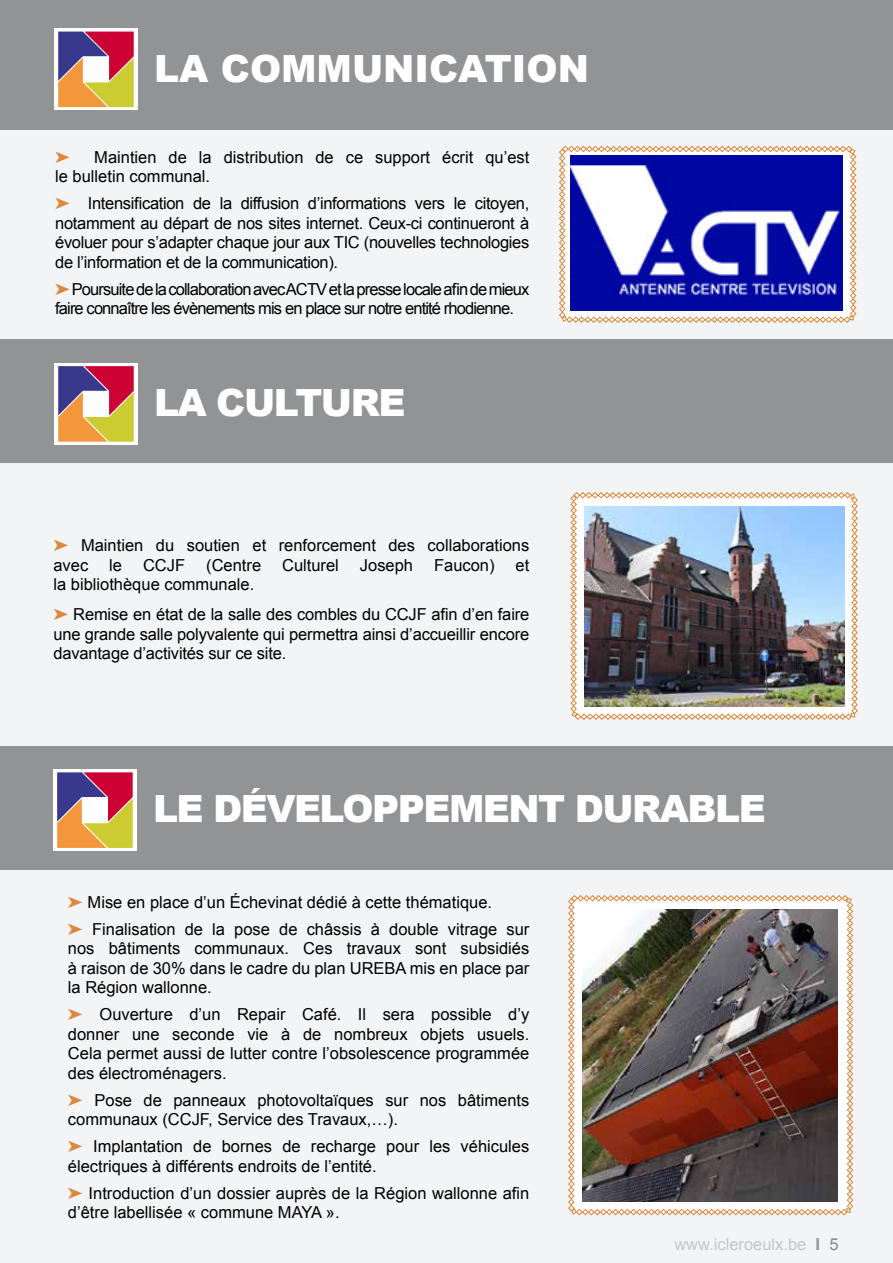
<style>
.page{position:relative;width:893px;height:1263px;background:#f3f4f5}
.page>*{position:absolute;margin:0;border:0;box-sizing:border-box;transform-origin:0 0}
.t1{font:900 37.5px "Arial";letter-spacing:-.04em;color:#fff}
.t2{font:900 37.5px "Arial";color:#fff}
.t3{font:16.5px/19.5px "Arial";color:#000}
.t4{font:16.5px/19.5px "Arial";letter-spacing:-.055em;color:#000}
.t5{font:16.5px "Arial";color:#c6c7c8}
.s1{color:#dc883d}
.s2{font-weight:700;color:#929395}
.s3{color:#87888a}
</style>
<div class="page">
<div style="left:0;top:0;width:893px;height:130px;background:#929395"></div>
<div style="left:0;top:339px;width:893px;height:124px;background:#929395"></div>
<div style="left:0;top:746px;width:893px;height:123px;background:#929395"></div>
<div style="left:54px;top:28px;width:84px;height:82px;background:linear-gradient(to right,#fff,#fff)"></div>
<svg style="left:58px;top:32px;width:76px;height:75px;background:#bc7f66"></svg>
<div style="left:54px;top:363px;width:84px;height:82px;background:#fff"></div>
<svg style="left:58px;top:366px;width:76px;height:76px;background:#bc7f67"></svg>
<div style="left:53px;top:769px;width:83px;height:82px;background:#fff"></div>
<svg style="left:57px;top:772px;width:76px;height:76px;background:#bc7f67"></svg>
<svg style="left:559px;top:146px;width:297px;height:177px"></svg>
<img style="left:571px;top:156px;width:272px;height:155px">
<svg style="left:570px;top:492px;width:288px;height:228px"></svg>
<img style="left:584px;top:506px;width:260px;height:200px">
<svg style="left:568px;top:895px;width:285px;height:320px"></svg>
<img style="left:582px;top:909px;width:256px;height:292px">
<h1 class="t2" style="left:154px;top:41px;width:356px">LA COMMUNICATIO</h1>
<h1 class="t1" style="left:558px;top:41px;width:33px">N</h1>
<p class="t3" style="left:55px;top:147px;width:476px;text-indent:39px">Maintien de la distribution de ce support écrit qu’est le bulletin communal.</p>
<p class="t3" style="left:55px;top:194px;width:476px;text-align:justify"><span class="s1">➤</span> Intensification de la diffusion d’informations vers le citoyen, notamment au départ de nos sites internet. Ceux-ci continueront à évoluer pour s’adapter chaque jour aux TIC (nouvelles technologies de l’information et de la communication).</p>
<p class="t4" style="left:55px;top:279px;width:476px"><span class="s1">➤</span>Poursuite de la collaboration avec ACTV et la presse locale afin de mieux faire connaître les évènements mis en place sur notre entité rhodienne.</p>
<h1 class="t1" style="left:154px;top:375px;width:253px">LA CULTURE</h1>
<p class="t3" style="left:53px;top:536px;width:477px"><span class="s1">➤</span> Maintien du soutien et renforcement des collaborations avec</p>
<p class="t3" style="left:109px;top:555px;width:14px">le</p>
<p class="t3" style="left:143px;top:555px;width:44px">CCJF</p>
<p class="t3" style="left:206px;top:555px;width:57px">(Centre</p>
<p class="t3" style="left:282px;top:555px;width:58px">Culturel</p>
<p class="t3" style="left:360px;top:555px;width:55px">Joseph</p>
<p class="t3" style="left:434px;top:555px;width:62px">Faucon)</p>
<p class="t3" style="left:516px;top:555px;width:15px">et</p>
<p class="t3" style="left:53px;top:570px;width:477px;line-height:30px">la bibliothèque communale.<br><span class="s1">➤</span> Remise en état de la salle des combles du CCJF afin d’en faire</p>
<p class="t3" style="left:53px;top:624px;width:477px">une grande salle polyvalente qui permettra ainsi d’accueillir encore davantage d’activités sur ce site.</p>
<h1 class="t1" style="left:153px;top:781px;width:614px">LE DÉVELOPPEMENT DURABLE</h1>
<p class="t3" style="left:68px;top:889px;width:463px;line-height:27px"><span class="s1">➤</span> Mise en place d’un Échevinat dédié à cette thématique.<br><span class="s1">➤</span> Finalisation de la pose de châssis à double vitrage sur</p>
<p class="t3" style="left:68px;top:939px;width:463px;text-align:justify">nos bâtiments communaux. Ces travaux sont subsidiés à raison de 30% dans le cadre du plan UREBA mis en place par la Région wallonne.</p>
<p class="t3" style="left:68px;top:1005px;width:463px;text-align:justify"><span class="s1">➤</span> Ouverture d’un Repair Café. Il sera possible d’y donner une seconde vie à de nombreux objets usuels.<br>Cela permet aussi de lutter contre l’obsolescence programmée des électroménagers.</p>
<p class="t3" style="left:68px;top:1090px;width:463px"><span class="s1">➤</span> Pose de panneaux photovoltaïques sur nos bâtiments communaux (CCJF, Service des Travaux,…).</p>
<p class="t3" style="left:68px;top:1137px;width:463px"><span class="s1">➤</span> Implantation de bornes de recharge pour les véhicules électriques à différents endroits de l’entité.</p>
<p class="t3" style="left:68px;top:1183px;width:463px"><span class="s1">➤</span> Introduction d’un dossier auprès de la Région wallonne afin d’être labellisée « commune MAYA ».</p>
<p class="t5" style="left:674px;top:1233px;width:166px">www.icleroeulx.be <span class="s2">I</span> <span class="s3">5</span></p>
</div>
